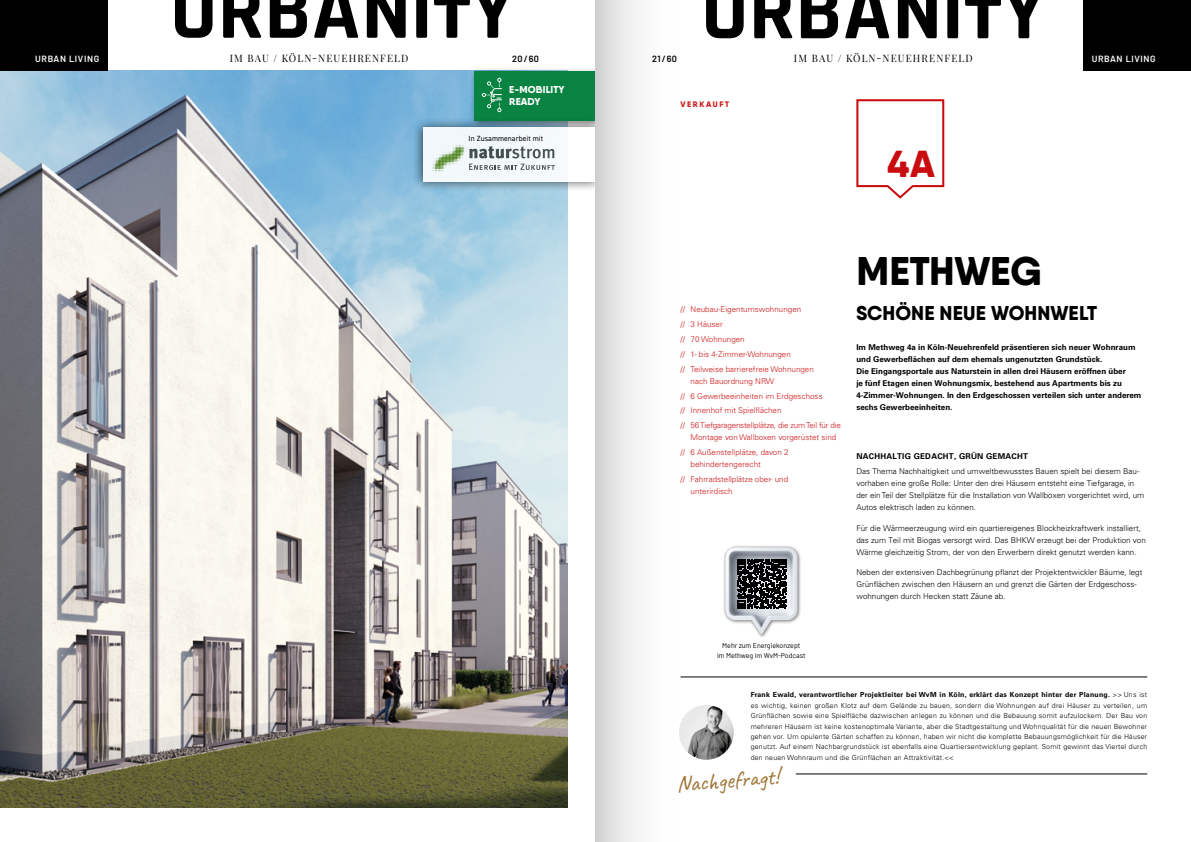
<style>
.page{position:relative;width:1191px;height:842px;background:#fff}
.page>*{position:absolute;margin:0;border:0;box-sizing:border-box;transform-origin:0 0}
.t1{font:800 40px "Qanelas Soft";letter-spacing:-.005em;color:#000}
.t2{font:800 37.6px "Qanelas Soft";color:#c90c0f}
.t3{font:24px "Caveat";color:#a07536}
.t4{font:800 20px "Qanelas Soft";letter-spacing:.005em;color:#000}
.t5{font:10px "Playfair Display";letter-spacing:.11em;color:#000}
.t6{font:800 10px/12px "Qanelas Soft";letter-spacing:.01em;color:#fff}
.t7{font:600 9px "Barlow";letter-spacing:.07em;color:#fff}
.t8{font:600 9px "Barlow";letter-spacing:.01em;color:#000}
.t9{font:300 8px/12px "Univers LT Pro 45";color:#000}
.t10{font:300 8px/14.8px "Univers LT Pro 45";letter-spacing:.005em;color:#cd1719}
.t11{font:700 8px/12px "Univers LT Pro 65";color:#000}
.t12{font:700 8px "Univers LT Pro 65";letter-spacing:.03em;color:#000}
.t13{font:800 8px "Qanelas Soft";letter-spacing:.2em;color:#cd1719}
.t14{font:7.5px "DIN2014";letter-spacing:.01em;color:#000}
.t15{font:300 7px/10.4px "Univers LT Pro 45";letter-spacing:.03em;color:#000;text-align:justify}
.t16{font:700 7px "Univers LT Pro 65";letter-spacing:.03em;color:#000}
.t17{font:7px/10px "Barlow";color:#000;text-align:center}
.s1{font-family:"Univers LT Pro 45";font-weight:300}
</style>
<div class="page">
<img style="left:679px;top:705px;width:54px;height:55px;border-radius:27px">
<img style="left:0;top:71px;width:567px;height:737px">
<svg style="left:856px;top:99px;width:89px;height:100px"></svg>
<hr style="left:680px;top:677px;width:467px;height:1px;background:#000">
<hr style="left:796px;top:774px;width:351px;height:1px;background:#000">
<img style="left:724px;top:546px;width:77px;height:91px">
<svg style="left:712px;top:0;width:126px;height:38px"></svg>
<svg style="left:898px;top:0;width:140px;height:38px"></svg>
<svg style="left:845px;top:0;width:44px;height:38px"></svg>
<svg style="left:175px;top:0;width:132px;height:38px"></svg>
<svg style="left:367px;top:0;width:140px;height:38px"></svg>
<svg style="left:314px;top:0;width:44px;height:38px"></svg>
<div style="left:1083px;top:0;width:108px;height:71px;background:#000"></div>
<div style="left:0;top:0;width:108px;height:71px;background:#000"></div>
<div style="left:469px;top:66px;width:135px;height:63px;background:#000;opacity:.5"></div>
<div style="left:474px;top:71px;width:121px;height:49px;background:#098341"></div>
<svg style="left:482px;top:78px;width:20px;height:34px"></svg>
<div style="left:412px;top:117px;width:194px;height:75px;background:#000;opacity:.75"></div>
<div style="left:422px;top:127px;width:173px;height:55px;background:#f4f9fc"></div>
<svg style="left:432px;top:145px;width:123px;height:27px"></svg>
<svg style="left:737px;top:559px;width:50px;height:50px;background:#2d2e30"></svg>
<svg style="left:595px;top:0;width:117px;height:842px"></svg>
<p class="t7" style="left:35px;top:53px;width:66px">URBAN LIVING</p>
<p class="t5" style="left:230px;top:52px;width:180px">IM BAU / KÖLN-NEUEHRENFELD</p>
<p class="t8" style="left:652px;top:53px;width:26px">21/60</p>
<p class="t5" style="left:794px;top:52px;width:180px">IM BAU / KÖLN-NEUEHRENFELD</p>
<p class="t7" style="left:1091px;top:53px;width:66px">URBAN LIVING</p>
<p class="t6" style="left:509px;top:83px;width:57px">E-MOBILITY<br>READY</p>
<p class="t8" style="left:512px;top:53px;width:28px">20/60</p>
<p class="t13" style="left:680px;top:99px;width:50px">VERKAUFT</p>
<p class="t14" style="left:468px;top:133px;width:76px">In Zusammenarbeit mit</p>
<h2 class="t2" style="left:887px;top:140px;width:49px">4A</h2>
<p class="t10" style="left:680px;top:302px;width:135px">// Neubau-Eigentumswohnungen<br>// 3 Häuser<br>// 70 Wohnungen<br>// 1- bis 4-Zimmer-Wohnungen<br>// Teilweise barrierefreie Wohnungen</p>
<p class="t10" style="left:680px;top:373px;width:162px;text-indent:10px">nach Bauordnung NRW<br>// 6 Gewerbeeinheiten im Erdgeschoss<br>// Innenhof mit Spielflächen<br>// 56 Tiefgaragenstellplätze, die zum Teil für die</p>
<p class="t10" style="left:680px;top:430px;width:157px;text-indent:10px">Montage von Wallboxen vorgerüstet sind // 6 Außenstellplätze, davon 2</p>
<p class="t10" style="left:680px;top:457px;width:109px;text-indent:10px">behindertengerecht<br>// Fahrradstellplätze ober- und</p>
<p class="t10" style="left:690px;top:484px;width:44px">unterirdisch</p>
<h1 class="t1" style="left:856px;top:246px;width:187px">METHWEG</h1>
<h3 class="t4" style="left:856px;top:301px;width:242px">SCHÖNE NEUE WOHNWELT</h3>
<p class="t11" style="left:856px;top:341px;width:286px">Im Methweg 4a in Köln-Neuehrenfeld präsentieren sich neuer Wohnraum und Gewerbeflächen auf dem ehemals ungenutzten Grundstück.<br>Die Eingangsportale aus Naturstein in allen drei Häusern eröffnen über<br>je fünf Etagen einen Wohnungsmix, bestehend aus Apartments bis zu 4-Zimmer-Wohnungen. In den Erdgeschossen verteilen sich unter anderem sechs Gewerbeeinheiten.</p>
<p class="t12" style="left:856px;top:452px;width:173px">NACHHALTIG GEDACHT, GRÜN GEMACHT</p>
<p class="t9" style="left:856px;top:465px;width:289px">Das Thema Nachhaltigkeit und umweltbewusstes Bauen spielt bei diesem Bau&shy;vorhaben eine große Rolle: Unter den drei Häusern entsteht eine Tiefgarage, in der ein Teil der Stellplätze für die Installation von Wallboxen vorgerichtet wird, um Autos elektrisch laden zu können.</p>
<p class="t9" style="left:856px;top:522px;width:291px">Für die Wärmeerzeugung wird ein quartiereigenes Blockheizkraftwerk installiert, das zum Teil mit Biogas versorgt wird. Das BHKW erzeugt bei der Produktion von<br>Wärme gleichzeitig Strom, der von den Erwerbern direkt genutzt werden kann.</p>
<p class="t9" style="left:856px;top:566px;width:287px">Neben der extensiven Dachbegrünung pflanzt der Projektentwickler Bäume, legt<br>Grünflächen zwischen den Häusern an und grenzt die Gärten der Erdgeschoss&shy;wohnungen durch Hecken statt Zäune ab.</p>
<p class="t17" style="left:717px;top:640px;width:90px">Mehr zum Energiekonzept<br>im Methweg im WvM-Podcast</p>
<p class="t16" style="left:750px;top:691px;width:398px">Frank Ewald, verantwortlicher Projektleiter bei WvM in Köln, erklärt das Konzept hinter der Planung. <span class="s1">&gt;&gt; Uns ist</span></p>
<p class="t15" style="left:750px;top:700px;width:398px">es wichtig, keinen großen Klotz auf dem Gelände zu bauen, sondern die Wohnungen auf drei Häuser zu verteilen, um Grünflächen sowie eine Spielfläche dazwischen anlegen zu können und die Bebauung somit aufzulockern. Der Bau von mehreren Häusern ist keine kostenoptimale Variante, aber die Stadtgestaltung und Wohnqualität für die neuen Bewohner gehen vor. Um opulente Gärten schaffen zu können, haben wir nicht die komplette Bebauungsmöglichkeit für die Häuser genutzt. Auf einem Nachbargrundstück ist ebenfalls eine Quartiersentwicklung geplant. Somit gewinnt das Viertel durch den neuen Wohnraum und die Grünflächen an Attraktivität.&lt;&lt;</p>
<h3 class="t3" style="left:675px;top:769px;width:105px;rotate:-4deg">Nachgefragt!</h3>
</div>
